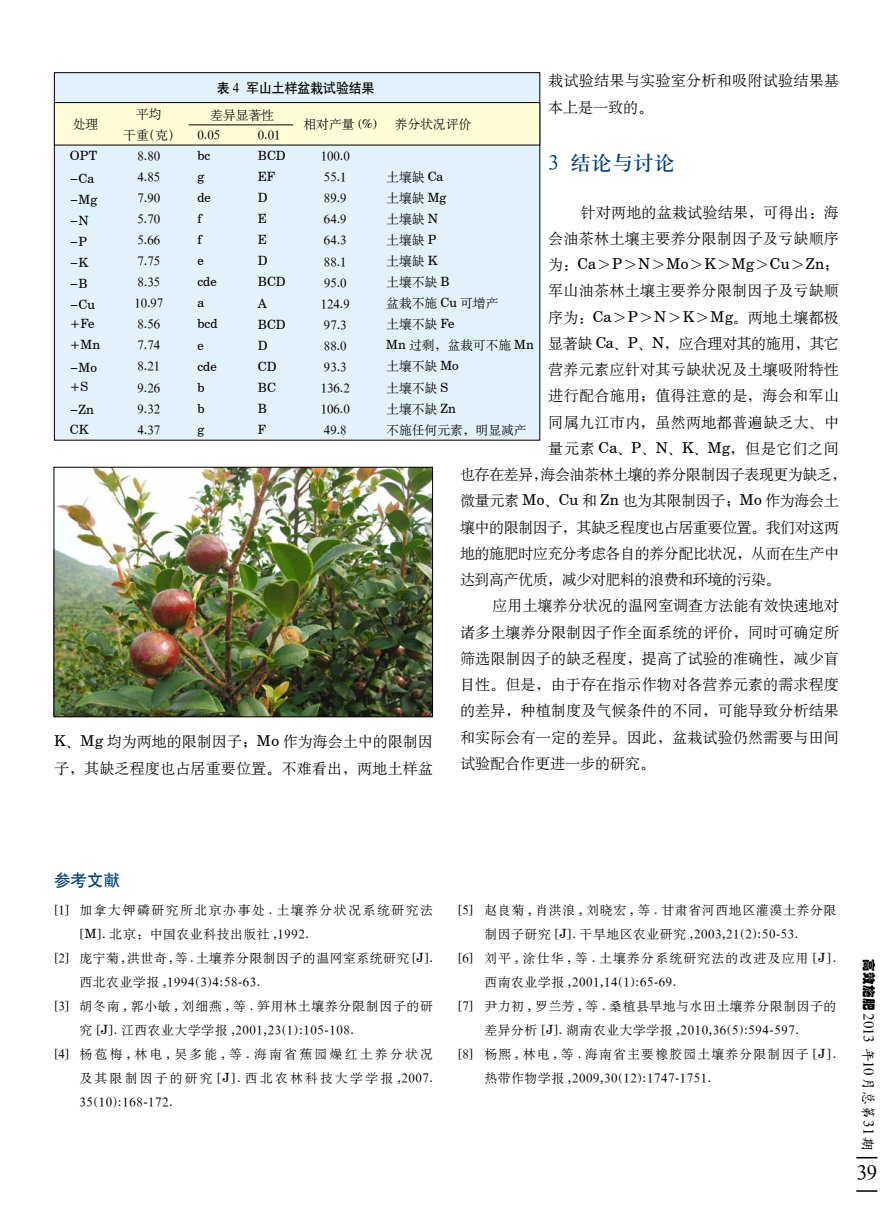
<style>
.page{position:relative;width:893px;height:1212px;background:#fff}
.page>*{position:absolute;margin:0;border:0;box-sizing:border-box;transform-origin:0 0}
.t1{font:21px "H Ya 3 gj";color:#003f7d}
.t2{font:21px "H Ya 6 gj";color:#000}
.t3{font:16.5px "H Yb 1 gj";color:#003f7d}
.t4{font:15px/26.2px "H Ya 6 gj";letter-spacing:.01em;color:#000}
.t5{font:15px "H Ya 6 gj";letter-spacing:-.03em;color:#000}
.t6{font:15px "H Ya 6 gj";letter-spacing:-.02em;color:#000}
.t7{font:15px "Century Schoolbook BT";letter-spacing:.03em;color:#000}
.t8{font:15px "H Ya 6 gj";letter-spacing:.05em;color:#000}
.t9{font:15px/21px "Lucida Sans Unicode";color:#000;text-align:justify}
.t10{font:14.7px "H Ya 6 gj";letter-spacing:.01em;color:#000}
.t11{font:14.7px "H Yc 1 gj";color:#000;scale:.95 1}
.t12{font:13.5px "H Yb 1 gj";color:#000;scale:.95 1}
.t13{font:12.75px/24px "H Ya 6 gj";letter-spacing:.05em;color:#000}
.t14{font:12.75px/21px "H Ya 6 gj";color:#000}
.t15{font:12.75px/21px "Century Schoolbook BT";color:#000}
.s1{font-family:"H Ya 6 gj"}
.s2{font-family:"Century Schoolbook BT"}
.s3{font-family:"Lucida Sans Unicode";font-size:15px}
.s4{font-family:"Century Schoolbook BT";font-size:12.75px}
.s5{font-family:"H Yo 1 gj";font-size:13.5px}
</style>
<div class="page">
<svg style="left:856px;top:1157px;width:21px;height:1px"></svg>
<hr style="left:856px;top:1190px;width:21px;height:2px;background:#000">
<div style="left:54px;top:73px;width:486px;height:367px;background:#e2f2fa"></div>
<div style="left:54px;top:103px;width:486px;height:42px;background:#fffcd7"></div>
<div style="left:54px;top:102px;width:486px;height:43px;border:1px solid #000"></div>
<hr style="left:189px;top:124px;width:104px;height:1px;background:#000">
<img style="left:56px;top:469px;width:375px;height:246px">
<div style="left:54px;top:467px;width:379px;height:250px;border:1px solid #000"></div>
<p class="t4" style="left:548px;top:68px;width:292px">栽试验结果与实验室分析和吸附试验结果基本上是一致的。</p>
<h1 class="t1" style="left:548px;top:152px;width:128px">3 结论与讨论</h1>
<p class="t4" style="left:548px;top:199px;width:292px;text-align:right">针对两地的盆栽试验结果，可得出：海<br>会油茶林土壤主要养分限制因子及亏缺顺序</p>
<p class="t7" style="left:548px;top:254px;width:292px"><span class="s1">为：</span>Ca<span class="s1">＞</span>P<span class="s1">＞</span>N<span class="s1">＞</span>Mo<span class="s1">＞</span>K<span class="s1">＞</span>Mg<span class="s1">＞</span>Cu<span class="s1">＞</span>Zn<span class="s1">；</span></p>
<p class="t4" style="left:548px;top:278px;width:292px">军山油茶林土壤主要养分限制因子及亏缺顺</p>
<p class="t4" style="left:548px;top:304px;width:292px">序为：<span class="s2">Ca</span>＞<span class="s2">P</span>＞<span class="s2">N</span>＞<span class="s2">K</span>＞<span class="s2">Mg</span>。两地土壤都极</p>
<p class="t5" style="left:548px;top:336px;width:292px">显著缺 <span class="s2">Ca</span>、<span class="s2">P</span>、<span class="s2">N</span>，应合理对其的施用，其它</p>
<p class="t4" style="left:548px;top:356px;width:292px">营养元素应针对其亏缺状况及土壤吸附特性</p>
<p class="t4" style="left:548px;top:383px;width:292px">进行配合施用；值得注意的是，海会和军山</p>
<p class="t4" style="left:548px;top:409px;width:292px">同属九江市内，虽然两地都普遍缺乏大、中</p>
<p class="t8" style="left:548px;top:441px;width:292px">量元素 <span class="s2">Ca</span>、<span class="s2">P</span>、<span class="s2">N</span>、<span class="s2">K</span>、<span class="s2">Mg</span>，但是它们之间</p>
<p class="t5" style="left:460px;top:467px;width:388px">也存在差异，海会油茶林土壤的养分限制因子表现更为缺乏，</p>
<p class="t6" style="left:460px;top:493px;width:380px">微量元素 <span class="s2">Mo</span>、<span class="s2">Cu</span> 和 <span class="s2">Zn</span> 也为其限制因子；<span class="s2">Mo</span> 作为海会土</p>
<p class="t5" style="left:460px;top:520px;width:380px">壤中的限制因子，其缺乏程度也占居重要位置。我们对这两</p>
<p class="t5" style="left:460px;top:546px;width:380px">地的施肥时应充分考虑各自的养分配比状况，从而在生产中</p>
<p class="t5" style="left:460px;top:572px;width:322px">达到高产优质，减少对肥料的浪费和环境的污染。</p>
<p class="t4" style="left:492px;top:593px;width:348px">应用土壤养分状况的温网室调查方法能有效快速地对</p>
<p class="t4" style="left:460px;top:619px;width:380px">诸多土壤养分限制因子作全面系统的评价，同时可确定所</p>
<p class="t4" style="left:460px;top:645px;width:380px">筛选限制因子的缺乏程度，提高了试验的准确性，减少盲</p>
<p class="t4" style="left:460px;top:671px;width:380px">目性。但是，由于存在指示作物对各营养元素的需求程度</p>
<p class="t4" style="left:460px;top:698px;width:380px">的差异，种植制度及气候条件的不同，可能导致分析结果</p>
<p class="t4" style="left:460px;top:724px;width:380px">和实际会有一定的差异。因此，盆栽试验仍然需要与田间</p>
<p class="t4" style="left:460px;top:750px;width:196px">试验配合作更进一步的研究。</p>
<p class="t12" style="left:217px;top:81px;width:167px">表 <span class="s1">4</span> 军山土样盆栽试验结果</p>
<p class="t14" style="left:123px;top:104px;width:59px;text-align:center">平均<br>干重（克）<br>8<span class="s2">.</span>80<br>4<span class="s2">.</span>85<br>7<span class="s2">.</span>90<br>5<span class="s2">.</span>70<br>5<span class="s2">.</span>66<br>7<span class="s2">.</span>75<br>8<span class="s2">.</span>35<br>10<span class="s2">.</span>97<br>8<span class="s2">.</span>56<br>7<span class="s2">.</span>74<br>8<span class="s2">.</span>21<br>9<span class="s2">.</span>26<br>9<span class="s2">.</span>32<br>4<span class="s2">.</span>37</p>
<p class="t13" style="left:210px;top:103px;width:65px">差异显著性</p>
<p class="t13" style="left:73px;top:112px;width:27px">处理</p>
<p class="t13" style="left:304px;top:112px;width:75px">相对产量 <span class="s2">(%)</span></p>
<p class="t13" style="left:395px;top:112px;width:78px">养分状况评价</p>
<p class="t13" style="left:258px;top:124px;width:24px">0<span class="s2">.</span>01</p>
<p class="t15" style="left:258px;top:145px;width:29px">BCD<br>EF<br>D<br>E<br>E<br>D<br>BCD<br>A<br>BCD<br>D<br>CD<br>BC<br>B<br>F</p>
<p class="t14" style="left:321px;top:146px;width:30px">100<span class="s2">.</span>0<br>55<span class="s2">.</span>1<br>89<span class="s2">.</span>9<br>64<span class="s2">.</span>9<br>64<span class="s2">.</span>3<br>88<span class="s2">.</span>1<br>95<span class="s2">.</span>0<br>124<span class="s2">.</span>9<br>97<span class="s2">.</span>3<br>88<span class="s2">.</span>0<br>93<span class="s2">.</span>3<br>136<span class="s2">.</span>2<br>106<span class="s2">.</span>0<br>49<span class="s2">.</span>8</p>
<p class="t13" style="left:198px;top:124px;width:24px">0<span class="s2">.</span>05</p>
<p class="t15" style="left:198px;top:145px;width:21px">bc g de f<br>f<br>e cde a bcd e cde b<br>b<br>g</p>
<p class="t15" style="left:70px;top:145px;width:29px;line-height:21.6px">OPT <span class="s3">-</span>Ca <span class="s3">-</span>Mg</p>
<p class="t9" style="left:70px;top:211px;width:21px">-<span class="s4">N </span>-<span class="s4">P </span>-<span class="s4">K </span>-<span class="s4">B</span></p>
<p class="t15" style="left:70px;top:293px;width:32px"><span class="s3">-</span>Cu +Fe +Mn <span class="s3">-</span>Mo</p>
<p class="t15" style="left:70px;top:376px;width:26px;line-height:22.2px">+S <span class="s3">-</span>Zn</p>
<p class="t15" style="left:70px;top:418px;width:20px">CK</p>
<p class="t14" style="left:386px;top:167px;width:149px">土壤缺 <span class="s2">Ca<br></span>土壤缺 <span class="s2">Mg<br></span>土壤缺 <span class="s2">N<br></span>土壤缺 <span class="s2">P<br></span>土壤缺 <span class="s2">K<br></span>土壤不缺 <span class="s2">B<br></span>盆栽不施 <span class="s2">Cu</span> 可增产<br>土壤不缺 <span class="s2">Fe<br>Mn</span> 过剩，盆栽可不施 <span class="s2">Mn</span>土壤不缺 <span class="s2">Mo<br></span>土壤不缺 <span class="s2">S<br></span>土壤不缺 <span class="s2">Zn<br></span>不施任何元素，明显减产</p>
<p class="t4" style="left:54px;top:729px;width:380px"><span class="s2">K</span>、<span class="s2">Mg</span> 均为两地的限制因子；<span class="s2">Mo</span> 作为海会土中的限制因子，其缺乏程度也占居重要位置。不难看出，两地土样盆</p>
<p class="t3" style="left:54px;top:872px;width:67px">参考文献</p>
<p class="t13" style="left:80px;top:898px;width:355px">加拿大钾磷研究所北京办事处 <span class="s2">.</span> 土壤养分状况系统研究法<span class="s2">[M].</span> 北京：中国农业科技出版社 <span class="s2">,</span>1992<span class="s2">.<br></span>庞宁菊 <span class="s2">,</span> 洪世奇 <span class="s2">,</span> 等 <span class="s2">.</span> 土壤养分限制因子的温网室系统研究 <span class="s2">[J].</span>西北农业学报 <span class="s2">,</span>1994<span class="s2">(</span>3<span class="s2">)</span>4<span class="s2">:</span>58<span class="s2">-</span>63<span class="s2">.<br></span>胡冬南 <span class="s2">,</span> 郭小敏 <span class="s2">,</span> 刘细燕 <span class="s2">,</span> 等 <span class="s2">.</span> 笋用林土壤养分限制因子的研究 <span class="s2">[J].</span> 江西农业大学学报 <span class="s2">,</span>2001<span class="s2">,</span>23<span class="s2">(</span>1<span class="s2">):</span>105<span class="s2">-</span>108<span class="s2">.<br></span>杨苞梅 <span class="s2">,</span> 林电 <span class="s2">,</span> 吴多能 <span class="s2">,</span> 等 <span class="s2">.</span> 海南省蕉园燥红土养分状况及其限制因子的研究 <span class="s2">[J].</span> 西北农林科技大学学报 <span class="s2">,</span>2007<span class="s2">.<br></span>35<span class="s2">(</span>10<span class="s2">):</span>168<span class="s2">-</span>172<span class="s2">.</span></p>
<p class="t13" style="left:484px;top:898px;width:353px">赵良菊 <span class="s2">,</span> 肖洪浪 <span class="s2">,</span> 刘晓宏 <span class="s2">,</span> 等 <span class="s2">.</span> 甘肃省河西地区灌漠土养分限制因子研究 <span class="s2">[J].</span> 干旱地区农业研究 <span class="s2">,</span>2003<span class="s2">,</span>21<span class="s2">(</span>2<span class="s2">):</span>50<span class="s2">-</span>53<span class="s2">.<br></span>刘平 <span class="s2">,</span> 涂仕华 <span class="s2">,</span> 等 <span class="s2">.</span> 土壤养分系统研究法的改进及应用 <span class="s2">[J].</span>西南农业学报 <span class="s2">,</span>2001<span class="s2">,</span>14<span class="s2">(</span>1<span class="s2">):</span>65<span class="s2">-</span>69<span class="s2">.<br></span>尹力初 <span class="s2">,</span> 罗兰芳 <span class="s2">,</span> 等 <span class="s2">.</span> 桑植县旱地与水田土壤养分限制因子的差异分析 <span class="s2">[J].</span> 湖南农业大学学报 <span class="s2">,</span>2010<span class="s2">,</span>36<span class="s2">(</span>5<span class="s2">):</span>594<span class="s2">-</span>597<span class="s2">.<br></span>杨熙 <span class="s2">,</span> 林电 <span class="s2">,</span> 等 <span class="s2">.</span> 海南省主要橡胶园土壤养分限制因子 <span class="s2">[J].</span>热带作物学报 <span class="s2">,</span>2009<span class="s2">,</span>30<span class="s2">(</span>12<span class="s2">):</span>1747<span class="s2">-</span>1751<span class="s2">.</span></p>
<p class="t15" style="left:54px;top:899px;width:17px">[<span class="s1">1</span>]</p>
<p class="t15" style="left:54px;top:947px;width:17px">[<span class="s1">2</span>]</p>
<p class="t15" style="left:54px;top:995px;width:17px">[<span class="s1">3</span>]</p>
<p class="t15" style="left:54px;top:1043px;width:17px">[<span class="s1">4</span>]</p>
<p class="t15" style="left:458px;top:899px;width:17px">[<span class="s1">5</span>]</p>
<p class="t15" style="left:458px;top:947px;width:17px">[<span class="s1">6</span>]</p>
<p class="t15" style="left:458px;top:995px;width:17px">[<span class="s1">7</span>]</p>
<p class="t15" style="left:458px;top:1043px;width:17px">[<span class="s1">8</span>]</p>
<p class="t10" style="left:876px;top:959px;width:118px;rotate:90deg"><span class="s5">高效施肥</span> 2013 10</p>
<p class="t11" style="left:875px;top:1048px;width:109px;rotate:90deg">年 月总第<span class="s1">31</span> 期</p>
<h1 class="t2" style="left:856px;top:1163px;width:22px">39</h1>
</div>
